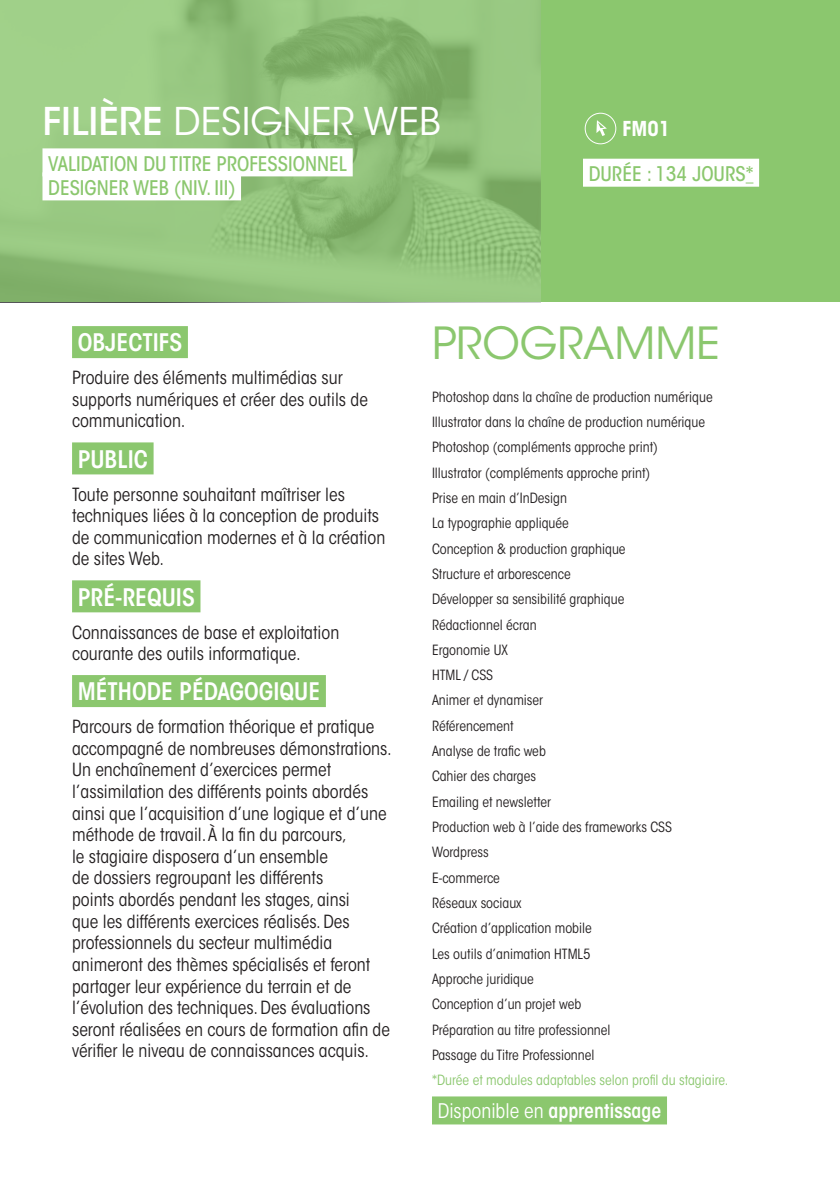
<style>
.page{position:relative;width:840px;height:1191px;background:#fff}
.page>*{position:absolute;margin:0;border:0;box-sizing:border-box;transform-origin:0 0}
.t1{font:44px "ITC Avant Garde Std";color:#8bc76e}
.module_title{font:38px "ITC Avant Garde Std";color:#fff}
.info_title{font:600 condensed 24px "ITC Avant Garde Std";color:#fff}
.module_ref{font:700 condensed 20.4px "ITC Avant Garde Std";color:#fff}
.duration_price{font:500 condensed 20px "ITC Avant Garde Std";color:#8bc76e}
.info_title-2{font:600 condensed 20px "ITC Avant Garde Std";color:#fff}
.info_text{font:condensed 18px/21.6px "ITC Avant Garde Std";color:#231f20}
.program_text{font:condensed 14px "ITC Avant Garde Std";color:#231f20}
.program_text-2{font:condensed 14px "ITC Avant Garde Std";color:#8bc76e}
.s1{font-weight:500}
.s2{font-weight:400}
</style>
<div class="page">
<div style="left:540px;top:0;width:299px;height:302px;background:#8bc76e"></div>
<svg style="left:0;top:0;width:540px;height:302px;background:#92c27c"></svg>
<div style="left:584px;top:113px;width:32px;height:31px;border:1px solid #fff;border-radius:50%"></div>
<svg style="left:596px;top:120px;width:10px;height:16px"></svg>
<div style="left:42px;top:148px;width:310px;height:28px;background:#fff"></div>
<div style="left:42px;top:172px;width:199px;height:28px;background:#fff"></div>
<div style="left:72px;top:326px;width:116px;height:32px;background:#8bc76e"></div>
<div style="left:72px;top:442px;width:81px;height:32px;background:#8bc76e"></div>
<div style="left:72px;top:580px;width:128px;height:32px;background:#8bc76e"></div>
<div style="left:72px;top:675px;width:254px;height:32px;background:#8bc76e"></div>
<div style="left:432px;top:1096px;width:234px;height:28px;background:#8bc76e"></div>
<div style="left:582px;top:159px;width:176px;height:28px;background:#fff"></div>
<p class="module_title" style="left:42px;top:99px;width:400px"><span class="s1">FILIÈRE</span> DESIGNER WEB</p>
<p class="duration_price" style="left:48px;top:151px;width:300px">VALIDATION DU TITRE PROFESSIONNEL</p>
<p class="duration_price" style="left:48px;top:175px;width:188px">DESIGNER WEB (NIV. III)</p>
<p class="module_ref" style="left:622px;top:116px;width:49px">FM01</p>
<p class="duration_price" style="left:588px;top:161px;width:166px">DURÉE : 134 JOURS*</p>
<p class="info_title" style="left:78px;top:327px;width:106px">OBJECTIFS</p>
<p class="info_text" style="left:72px;top:367px;width:297px">Produire des éléments multimédias sur supports numériques et créer des outils de communication.</p>
<p class="info_title" style="left:78px;top:444px;width:72px">PUBLIC</p>
<p class="info_text" style="left:72px;top:483px;width:314px">Toute personne souhaitant maîtriser les techniques liées à la conception de produits de communication modernes et à la création de sites Web.</p>
<p class="info_title" style="left:78px;top:582px;width:118px">PRÉ-REQUIS</p>
<p class="info_text" style="left:72px;top:621px;width:268px">Connaissances de base et exploitation courante des outils informatique.</p>
<p class="info_title" style="left:78px;top:676px;width:244px">MÉTHODE PÉDAGOGIQUE</p>
<p class="info_text" style="left:72px;top:716px;width:321px">Parcours de formation théorique et pratique accompagné de nombreuses démonstrations.<br>Un enchaînement d’exercices permet l’assimilation des différents points abordés ainsi que l’acquisition d’une logique et d’une méthode de travail. À la fin du parcours,<br>le stagiaire disposera d’un ensemble<br>de dossiers regroupant les différents<br>points abordés pendant les stages, ainsi<br>que les différents exercices réalisés. Des professionnels du secteur multimédia animeront des thèmes spécialisés et feront partager leur expérience du terrain et de l’évolution des techniques. Des évaluations seront réalisées en cours de formation afin de vérifier le niveau de connaissances acquis.</p>
<h1 class="t1" style="left:432px;top:316px;width:289px">PROGRAMME</h1>
<p class="program_text" style="left:432px;top:388px;width:282px">Photoshop dans la chaîne de production numérique</p>
<p class="program_text" style="left:432px;top:413px;width:274px">Illustrator dans la chaîne de production numérique</p>
<p class="program_text" style="left:432px;top:439px;width:227px">Photoshop (compléments approche print)</p>
<p class="program_text" style="left:432px;top:464px;width:220px">Illustrator (compléments approche print)</p>
<p class="program_text" style="left:432px;top:489px;width:136px">Prise en main d’InDesign</p>
<p class="program_text" style="left:432px;top:515px;width:138px">La typographie appliquée</p>
<p class="program_text" style="left:432px;top:540px;width:195px">Conception &amp; production graphique</p>
<p class="program_text" style="left:432px;top:565px;width:140px">Structure et arborescence</p>
<p class="program_text" style="left:432px;top:590px;width:194px">Développer sa sensibilité graphique</p>
<p class="program_text" style="left:432px;top:616px;width:106px">Rédactionnel écran</p>
<p class="program_text" style="left:432px;top:641px;width:77px">Ergonomie UX</p>
<p class="program_text" style="left:432px;top:666px;width:63px">HTML / CSS</p>
<p class="program_text" style="left:432px;top:692px;width:113px">Animer et dynamiser</p>
<p class="program_text" style="left:432px;top:717px;width:83px">Référencement</p>
<p class="program_text" style="left:432px;top:742px;width:115px">Analyse de trafic web</p>
<p class="program_text" style="left:432px;top:768px;width:106px">Cahier des charges</p>
<p class="program_text" style="left:432px;top:793px;width:120px">Emailing et newsletter</p>
<p class="program_text" style="left:432px;top:818px;width:241px">Production web à l’aide des frameworks CSS</p>
<p class="program_text" style="left:432px;top:844px;width:58px">Wordpress</p>
<p class="program_text" style="left:432px;top:869px;width:69px">E-commerce</p>
<p class="program_text" style="left:432px;top:894px;width:91px">Réseaux sociaux</p>
<p class="program_text" style="left:432px;top:919px;width:161px">Création d’application mobile</p>
<p class="program_text" style="left:432px;top:945px;width:160px">Les outils d’animation HTML5</p>
<p class="program_text" style="left:432px;top:970px;width:103px">Approche juridique</p>
<p class="program_text" style="left:432px;top:995px;width:151px">Conception d’un projet web</p>
<p class="program_text" style="left:432px;top:1021px;width:180px">Préparation au titre professionnel</p>
<p class="program_text" style="left:432px;top:1046px;width:164px">Passage du Titre Professionnel</p>
<p class="program_text-2" style="left:432px;top:1071px;width:298px">*Durée et modules adaptables selon profil du stagiaire.</p>
<p class="info_title-2" style="left:437px;top:1098px;width:225px"><span class="s2">Disponible en</span> apprentissage</p>
</div>
